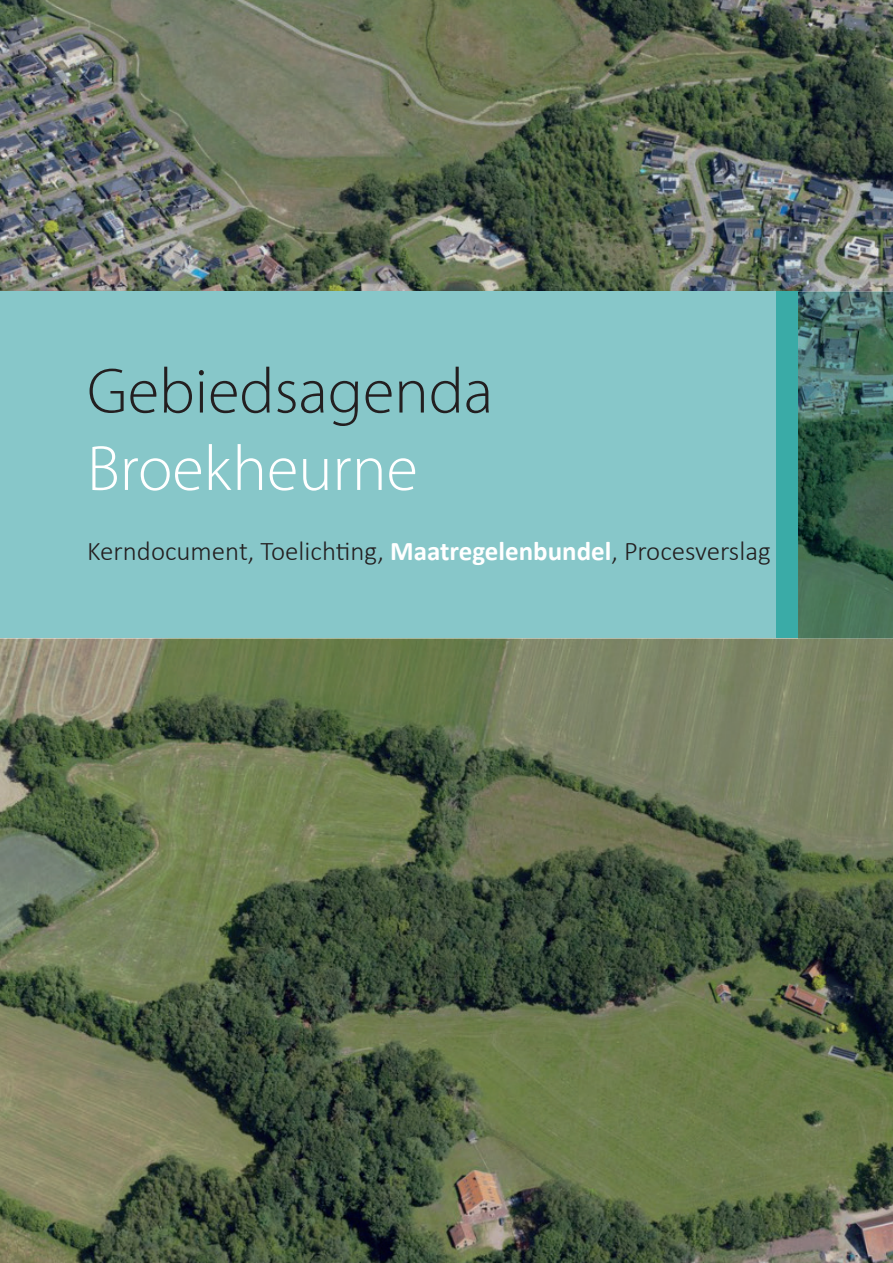
<style>
.page{position:relative;width:893px;height:1263px;background:#fff}
.page>*{position:absolute;margin:0;border:0;box-sizing:border-box;transform-origin:0 0}
.t1{font:300 64.5px "Myriad Pro";color:#231f20}
.t2{font:300 64.5px "Myriad Pro";color:#fff}
.t3{font:300 27px "Calibri";color:#231f20}
.s1{font-weight:700;color:#fff}
</style>
<div class="page">
<img style="left:0;top:0;width:893px;height:1263px">
<div style="left:0;top:291px;width:798px;height:347px;background:#87c7c9"></div>
<img style="left:798px;top:291px;width:95px;height:347px">
<div style="left:777px;top:291px;width:21px;height:347px;background:#3aaba7"></div>
<h1 class="t1" style="left:87px;top:356px;width:407px">Gebiedsagenda</h1>
<h1 class="t2" style="left:87px;top:433px;width:332px">Broekheurne</h1>
<p class="t3" style="left:87px;top:534px;width:685px">Kerndocument, Toelichting, <span class="s1">Maatregelenbundel</span>, Procesverslag</p>
</div>
